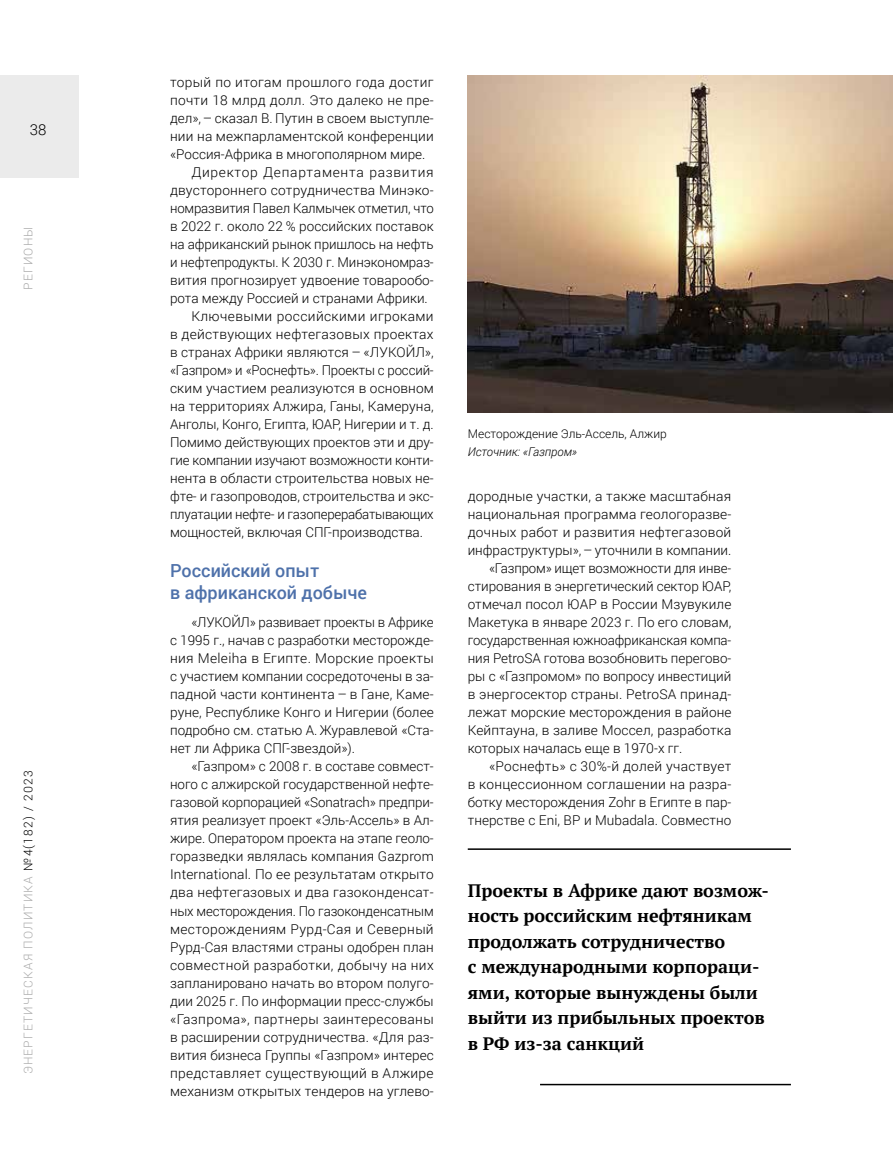
<style>
.page{position:relative;width:893px;height:1170px;background:#fff}
.page>*{position:absolute;margin:0;border:0;box-sizing:border-box;transform-origin:0 0}
.t1{font:700 18px/25.5px "PT Serif";color:#000}
.t2{font:500 18px/21.6px "Roboto";color:#4e71aa}
.t3{font:300 15px "Roboto";color:#000}
.t4{font:300 13.5px/18px "Roboto";color:#000;text-align:justify}
.t5{font:300 13.5px "Roboto";letter-spacing:.02em;color:#000}
.t6{font:300 13.5px "Roboto";letter-spacing:.025em;color:#000}
.t7{font:300 13.5px "Roboto";letter-spacing:.055em;color:#000}
.t8{font:300 12px "Roboto";letter-spacing:.1em;color:#aaa}
.t9{font:300 12px "Roboto";color:#000}
.t10{font:italic 300 12px "Roboto";color:#000}
.t11{font:300 12px "Roboto";letter-spacing:.1em;color:#a8a8a8}
.s1{color:#000}
</style>
<div class="page">
<div style="left:0;top:76px;width:79px;height:102px;background:#ebebeb"></div>
<img style="left:468px;top:76px;width:425px;height:337px">
<hr style="left:468px;top:848px;width:323px;height:1px;background:#000">
<hr style="left:540px;top:1083px;width:251px;height:2px;background:#000">
<p class="t3" style="left:30px;top:119px;width:18px">38</p>
<p class="t11" style="left:20px;top:290px;width:65px;rotate:-90deg">РЕГИОНЫ</p>
<p class="t8" style="left:20px;top:1074px;width:305px;rotate:-90deg">ЭНЕРГЕТИЧЕСКАЯ ПОЛИТИКА <span class="s1">№4(182) / 2023</span></p>
<p class="t6" style="left:170px;top:73px;width:265px">торый по итогам прошлого года достиг</p>
<p class="t5" style="left:170px;top:91px;width:265px">почти 18 млрд долл. Это далеко не пре-</p>
<p class="t4" style="left:170px;top:109px;width:265px">дел»,– сказал В. Путин в своем выступле-</p>
<p class="t4" style="left:170px;top:127px;width:265px">нии на межпарламентской конференции</p>
<p class="t4" style="left:170px;top:145px;width:257px">«Россия-Африка в многополярном мире.</p>
<p class="t7" style="left:191px;top:163px;width:244px">Директор Департамента развития</p>
<p class="t4" style="left:170px;top:181px;width:265px">двустороннего сотрудничества Минэко-</p>
<p class="t4" style="left:170px;top:199px;width:265px">номразвития Павел Калмычек отметил, что</p>
<p class="t4" style="left:170px;top:217px;width:265px">в 2022 г. около 22 % российских поставок</p>
<p class="t4" style="left:170px;top:235px;width:265px">на африканский рынок пришлось на нефть</p>
<p class="t4" style="left:170px;top:253px;width:265px">и нефтепродукты. К 2030 г. Минэкономраз-</p>
<p class="t4" style="left:170px;top:271px;width:265px">вития прогнозирует удвоение товарообо-</p>
<p class="t4" style="left:170px;top:289px;width:259px">рота между Россией и странами Африки.</p>
<p class="t6" style="left:191px;top:307px;width:244px">Ключевыми российскими игроками</p>
<p class="t5" style="left:170px;top:325px;width:265px">в действующих нефтегазовых проектах</p>
<p class="t4" style="left:170px;top:343px;width:265px">в странах Африки являются – «ЛУКОЙЛ»,</p>
<p class="t4" style="left:170px;top:361px;width:265px">«Газпром» и «Роснефть». Проекты с россий-</p>
<p class="t4" style="left:170px;top:379px;width:265px">ским участием реализуются в основном</p>
<p class="t4" style="left:170px;top:397px;width:265px">на территориях Алжира, Ганы, Камеруна,</p>
<p class="t4" style="left:170px;top:415px;width:265px">Анголы, Конго, Египта, ЮАР, Нигерии и т. д.</p>
<p class="t4" style="left:170px;top:433px;width:265px">Помимо действующих проектов эти и дру-</p>
<p class="t4" style="left:170px;top:451px;width:265px">гие компании изучают возможности конти-</p>
<p class="t4" style="left:170px;top:469px;width:265px">нента в области строительства новых не-</p>
<p class="t4" style="left:170px;top:487px;width:265px">фте- и газопроводов, строительства и экс-</p>
<p class="t4" style="left:170px;top:505px;width:265px">плуатации нефте- и газоперерабатывающих</p>
<p class="t4" style="left:170px;top:523px;width:254px">мощностей, включая СПГ-производства.</p>
<h1 class="t2" style="left:170px;top:559px;width:199px">Российский опыт<br>в африканской добыче</h1>
<p class="t4" style="left:170px;top:613px;width:265px;text-indent:21px">«ЛУКОЙЛ» развивает проекты в Африке с 1995 г., начав с разработки месторожде&shy;ния Meleiha в Египте. Морские проекты с участием компании сосредоточены в за&shy;падной части континента – в Гане, Каме&shy;руне, Республике Конго и Нигерии (более подробно см. статью А. Журавлевой «Ста&shy;нет ли Африка СПГ-звездой»).</p>
<p class="t4" style="left:170px;top:757px;width:265px;text-indent:21px">«Газпром» с 2008 г. в составе совмест&shy;ного с алжирской государственной нефте&shy;газовой корпорацией «Sonatrach» предпри&shy;ятия реализует проект «Эль-Ассель» в Ал&shy;жире. Оператором проекта на этапе геоло&shy;горазведки являлась компания Gazprom International. По ее результатам открыто два нефтегазовых и два газоконденсат&shy;ных месторождения. По газоконденсатным месторождениям Рурд-Сая и Северный Рурд-Сая властями страны одобрен план совместной разработки, добычу на них запланировано начать во втором полуго&shy;дии 2025 г. По информации пресс-службы «Газпрома», партнеры заинтересованы в расширении сотрудничества. «Для раз&shy;вития бизнеса Группы «Газпром» интерес представляет существующий в Алжире механизм открытых тендеров на углево-</p>
<p class="t9" style="left:468px;top:425px;width:201px">Месторождение Эль-Ассель, Алжир</p>
<p class="t10" style="left:468px;top:443px;width:111px">Источник: «Газпром»</p>
<p class="t4" style="left:468px;top:487px;width:265px">дородные участки, а также масштабная</p>
<p class="t4" style="left:468px;top:505px;width:265px">национальная программа геологоразве-</p>
<p class="t5" style="left:468px;top:523px;width:265px">дочных работ и развития нефтегазовой</p>
<p class="t4" style="left:468px;top:541px;width:265px">инфраструктуры»,– уточнили в компании.</p>
<p class="t4" style="left:489px;top:559px;width:244px">«Газпром» ищет возможности для инве-</p>
<p class="t4" style="left:468px;top:577px;width:265px">стирования в энергетический сектор ЮАР,</p>
<p class="t4" style="left:468px;top:595px;width:265px">отмечал посол ЮАР в России Мзувукиле</p>
<p class="t4" style="left:468px;top:613px;width:265px">Макетука в январе 2023 г. По его словам,</p>
<p class="t4" style="left:468px;top:631px;width:265px">государственная южноафриканская компа-</p>
<p class="t4" style="left:468px;top:649px;width:265px">ния PetroSA готова возобновить перегово-</p>
<p class="t4" style="left:468px;top:667px;width:265px">ры с «Газпромом» по вопросу инвестиций</p>
<p class="t4" style="left:468px;top:685px;width:265px">в энергосектор страны. PetroSA принад-</p>
<p class="t4" style="left:468px;top:703px;width:265px">лежат морские месторождения в районе</p>
<p class="t4" style="left:468px;top:721px;width:265px">Кейптауна, в заливе Моссел, разработка</p>
<p class="t4" style="left:468px;top:739px;width:216px">которых началась еще в 1970‑х гг.</p>
<p class="t4" style="left:489px;top:757px;width:244px">«Роснефть» с 30%-й долей участвует</p>
<p class="t5" style="left:468px;top:775px;width:265px">в концессионном соглашении на разра-</p>
<p class="t4" style="left:468px;top:793px;width:265px">ботку месторождения Zohr в Египте в пар-</p>
<p class="t4" style="left:468px;top:811px;width:265px">тнерстве с Eni, ВР и Mubadala. Совместно</p>
<h1 class="t1" style="left:468px;top:877px;width:303px">Проекты в Африке дают возмож&shy;ность российским нефтяникам продолжать сотрудничество<br>с международными корпораци&shy;ями, которые вынуждены были выйти из прибыльных проектов в РФ из-за санкций</h1>
</div>
